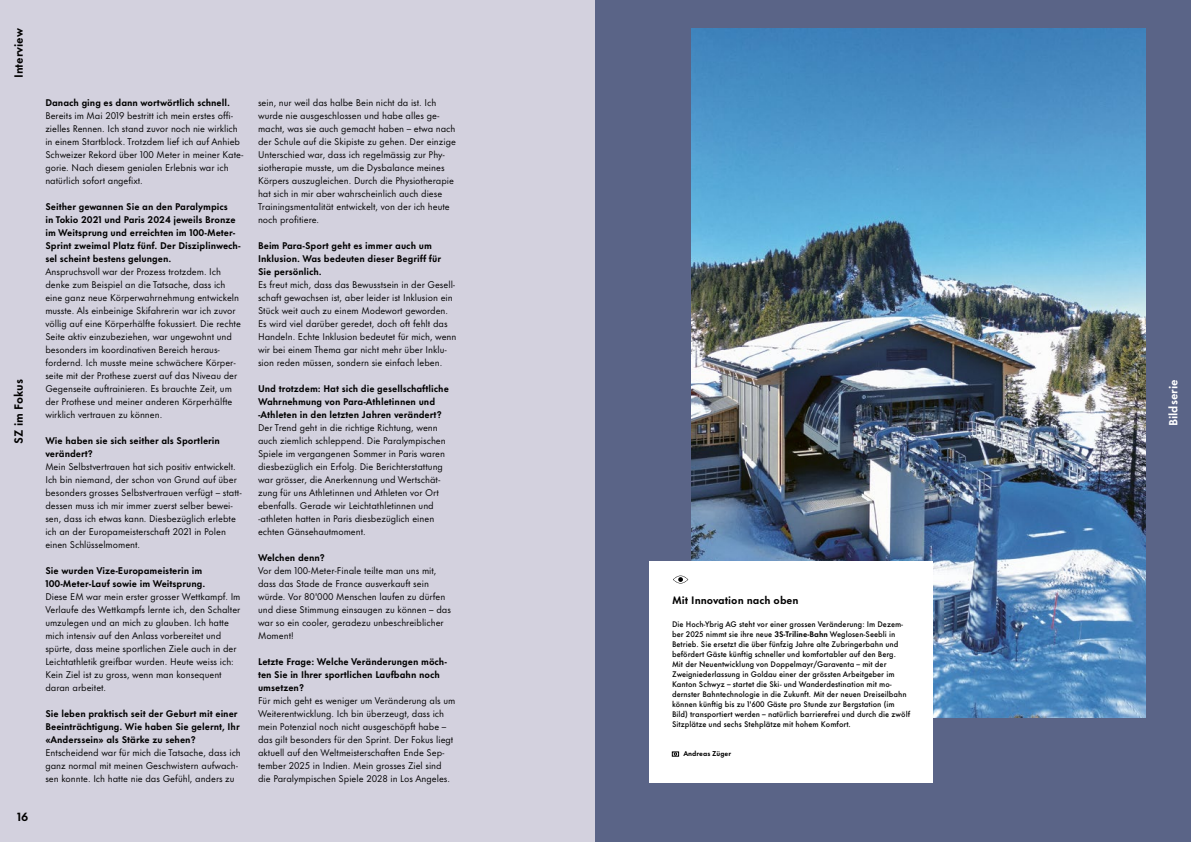
<style>
.page{position:relative;width:1191px;height:842px;background:#fff}
.page>*{position:absolute;margin:0;border:0;box-sizing:border-box;transform-origin:0 0}
.t1{font:700 11px "Futura Now Text";color:#000}
.t2{font:700 11px "Futura Now Text";color:#fff}
.t3{font:700 10px "Futura Now Text";color:#000}
.t4{font:9px/13px "Futura Now Text";color:#000}
.t5{font:700 9px/13px "Futura Now Text";color:#000}
.t6{font:500 7.5px/10px "Futura Now Text";color:#000}
.t7{font:700 6.5px "Futura Now Text";color:#000}
.s1{font-weight:700}
</style>
<div class="page">
<div style="left:0;top:0;width:595px;height:842px;background:#d3d1de"></div>
<div style="left:595px;top:0;width:596px;height:842px;background:#5a6487"></div>
<img style="left:692px;top:28px;width:453px;height:689px">
<div style="left:649px;top:561px;width:284px;height:221px;background:#fff"></div>
<svg style="left:672px;top:752px;width:7px;height:4px"></svg>
<svg style="left:673px;top:576px;width:15px;height:7px"></svg>
<p class="t1" style="left:9px;top:78px;width:51px;rotate:-90deg">Interview</p>
<p class="t4" style="left:258px;top:96px;width:199px">sein, nur weil das halbe Bein nicht da ist. Ich wurde nie ausgeschlossen und habe alles ge&shy;macht, was sie auch gemacht haben – etwa nach der Schule auf die Skipiste zu gehen. Der einzige Unterschied war, dass ich regelmässig zur Phy&shy;siotherapie musste, um die Dysbalance meines Körpers auszugleichen. Durch die Physiotherapie hat sich in mir aber wahrscheinlich auch diese Trainingsmentalität entwickelt, von der ich heute noch profitiere.</p>
<p class="t5" style="left:258px;top:239px;width:185px">Beim Para-Sport geht es immer auch um<br>Inklusion. Was bedeuten dieser Begriff für<br>Sie persönlich.</p>
<p class="t4" style="left:258px;top:278px;width:200px">Es freut mich, dass das Bewusstsein in der Gesell&shy;schaft gewachsen ist, aber leider ist Inklusion ein Stück weit auch zu einem Modewort geworden.<br>Es wird viel darüber geredet, doch oft fehlt das Handeln. Echte Inklusion bedeutet für mich, wenn wir bei einem Thema gar nicht mehr über Inklu&shy;sion reden müssen, sondern sie einfach leben.</p>
<p class="t5" style="left:258px;top:382px;width:192px">Und trotzdem: Hat sich die gesellschaftliche<br>Wahrnehmung von Para-Athletinnen und -Athleten in den letzten Jahren verändert?</p>
<p class="t4" style="left:258px;top:421px;width:189px">Der Trend geht in die richtige Richtung, wenn auch ziemlich schleppend. Die Paralympischen Spiele im vergangenen Sommer in Paris waren diesbezüglich ein Erfolg. Die Berichterstattung war grösser, die Anerkennung und Wertschät&shy;zung für uns Athletinnen und Athleten vor Ort ebenfalls. Gerade wir Leichtathletinnen und -athleten hatten in Paris diesbezüglich einen echten Gänsehautmoment.</p>
<p class="t5" style="left:258px;top:551px;width:68px">Welchen denn?</p>
<p class="t4" style="left:258px;top:564px;width:194px">Vor dem 100-Meter-Finale teilte man uns mit, dass das Stade de France ausverkauft sein würde. Vor 80'000 Menschen laufen zu dürfen und diese Stimmung einsaugen zu können – das war so ein cooler, geradezu unbeschreiblicher Moment!</p>
<p class="t5" style="left:258px;top:655px;width:190px">Letzte Frage: Welche Veränderungen möch&shy;ten Sie in Ihrer sportlichen Laufbahn noch umsetzen?</p>
<p class="t4" style="left:258px;top:694px;width:199px">Für mich geht es weniger um Veränderung als um Weiterentwicklung. Ich bin überzeugt, dass ich mein Potenzial noch nicht ausgeschöpft habe – das gilt besonders für den Sprint. Der Fokus liegt aktuell auf den Weltmeisterschaften Ende Sep&shy;tember 2025 in Indien. Mein grosses Ziel sind die Paralympischen Spiele 2028 in Los Angeles.</p>
<p class="t5" style="left:45px;top:96px;width:186px">Danach ging es dann wortwörtlich schnell.</p>
<p class="t4" style="left:45px;top:109px;width:200px">Bereits im Mai 2019 bestritt ich mein erstes offi&shy;zielles Rennen. Ich stand zuvor noch nie wirklich in einem Startblock. Trotzdem lief ich auf Anhieb Schweizer Rekord über 100 Meter in meiner Kate&shy;gorie. Nach diesem genialen Erlebnis war ich natürlich sofort angefixt.</p>
<p class="t5" style="left:45px;top:200px;width:197px">Seither gewannen Sie an den Paralympics<br>in Tokio 2021 und Paris 2024 jeweils Bronze im Weitsprung und erreichten im 100-Meter-Sprint zweimal Platz fünf. Der Disziplinwech&shy;sel scheint bestens gelungen.</p>
<p class="t4" style="left:45px;top:265px;width:197px">Anspruchsvoll war der Prozess trotzdem. Ich denke zum Beispiel an die Tatsache, dass ich eine ganz neue Körperwahrnehmung entwickeln musste. Als einbeinige Skifahrerin war ich zuvor völlig auf eine Körperhälfte fokussiert. Die rechte Seite aktiv einzubeziehen, war ungewohnt und besonders im koordinativen Bereich heraus&shy;fordernd. Ich musste meine schwächere Körper&shy;seite mit der Prothese zuerst auf das Niveau der Gegenseite auftrainieren. Es brauchte Zeit, um der Prothese und meiner anderen Körperhälfte wirklich vertrauen zu können.</p>
<p class="t5" style="left:45px;top:434px;width:176px">Wie haben sie sich seither als Sportlerin verändert?</p>
<p class="t4" style="left:45px;top:460px;width:198px">Mein Selbstvertrauen hat sich positiv entwickelt.<br>Ich bin niemand, der schon von Grund auf über besonders grosses Selbstvertrauen verfügt – statt&shy;dessen muss ich mir immer zuerst selber bewei&shy;sen, dass ich etwas kann. Diesbezüglich erlebte ich an der Europameisterschaft 2021 in Polen einen Schlüsselmoment.</p>
<p class="t5" style="left:45px;top:564px;width:161px">Sie wurden Vize-Europameisterin im<br>100-Meter-Lauf sowie im Weitsprung.</p>
<p class="t4" style="left:45px;top:590px;width:197px">Diese EM war mein erster grosser Wettkampf. Im Verlaufe des Wettkampfs lernte ich, den Schalter umzulegen und an mich zu glauben. Ich hatte mich intensiv auf den Anlass vorbereitet und spürte, dass meine sportlichen Ziele auch in der Leichtathletik greifbar wurden. Heute weiss ich:<br>Kein Ziel ist zu gross, wenn man konsequent daran arbeitet.</p>
<p class="t5" style="left:45px;top:707px;width:196px">Sie leben praktisch seit der Geburt mit einer<br>Beeinträchtigung. Wie haben Sie gelernt, Ihr «Anderssein» als Stärke zu sehen?</p>
<p class="t4" style="left:45px;top:746px;width:197px">Entscheidend war für mich die Tatsache, dass ich ganz normal mit meinen Geschwistern aufwach&shy;sen konnte. Ich hatte nie das Gefühl, anders zu</p>
<p class="t1" style="left:9px;top:444px;width:66px;rotate:-90deg">SZ im Fokus</p>
<p class="t2" style="left:1163px;top:426px;width:49px;rotate:-90deg">Bildserie</p>
<p class="t3" style="left:672px;top:591px;width:128px">Mit Innovation nach oben</p>
<p class="t6" style="left:672px;top:618px;width:240px">Die Hoch-Ybrig AG steht vor einer grossen Veränderung: Im Dezem&shy;ber 2025 nimmt sie ihre neue <span class="s1">3S-Triline-Bahn</span> Weglosen-Seebli in Betrieb. Sie ersetzt die über fünfzig Jahre alte Zubringerbahn und befördert Gäste künftig schneller und komfortabler auf den Berg.<br>Mit der Neuentwicklung von Doppelmayr/Garaventa – mit der Zweigniederlassung in Goldau einer der grössten Arbeitgeber im Kanton Schwyz – startet die Ski- und Wanderdestination mit mo&shy;dernster Bahntechnologie in die Zukunft. Mit der neuen Dreiseilbahn können künftig bis zu 1'600 Gäste pro Stunde zur Bergstation (im Bild) transportiert werden – natürlich barrierefrei und durch die zwölf Sitzplätze und sechs Stehplätze mit hohem Komfort.</p>
<p class="t7" style="left:683px;top:748px;width:49px">Andreas Züger</p>
<p class="t1" style="left:17px;top:808px;width:13px">16</p>
</div>
